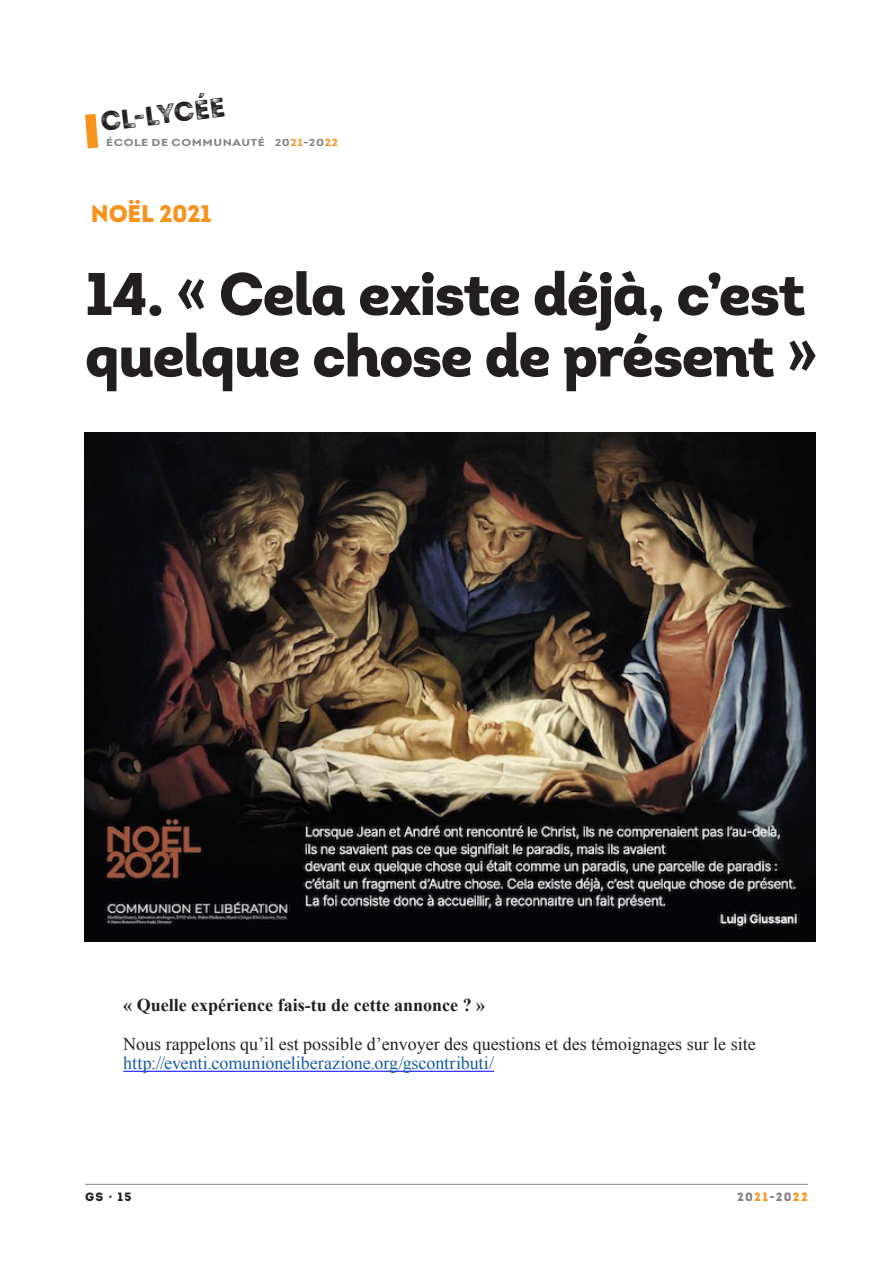
<style>
.page{position:relative;width:893px;height:1263px;background:#fff}
.page>*{position:absolute;margin:0;border:0;box-sizing:border-box;transform-origin:0 0}
.titolone{font:60px/61.5px "Intro Black Alt";letter-spacing:-.035em;color:#231f20}
.t1{font:27px "Intro Rust G Base";color:#231f20}
.occhiello{font:24px "Intro Black Alt";letter-spacing:-.015em;color:#f7931d}
.t2{font:18px "Times New Roman";color:#231f20}
.t3{font:18px "Times New Roman";letter-spacing:-.005em;color:#175d9e}
.t4{font:700 18px "Times New Roman";color:#231f20}
.t5{font:12px "Intro Black Alt";letter-spacing:.105em;color:#808285}
.t6{font:12px "Intro Black Alt";color:#231f20}
.t7{font:700 10.05px "Intro";letter-spacing:.04em;color:#808285;scale:1.22 1}
.s1{color:#f7931d}
</style>
<div class="page">
<svg style="left:85px;top:114px;width:14px;height:35px"></svg>
<hr style="left:85px;top:1184px;width:723px;height:1px;background:#808285">
<hr style="left:123px;top:1071px;width:371px;height:1px;background:#00f">
<img style="left:85px;top:432px;width:730px;height:510px">
<p class="t1" style="left:99px;top:105px;width:127px;rotate:-7deg">CL-LYCÉE</p>
<p class="t7" style="left:106px;top:136px;width:192px">ÉCOLE DE COMMUNAUTÉ 20<span class="s1">21</span>-20<span class="s1">22</span></p>
<p class="occhiello" style="left:91px;top:198px;width:122px">NOËL 2021</p>
<p class="titolone" style="left:85px;top:262px;width:735px">14. « Cela existe déjà, c’est quelque chose de présent »</p>
<p class="t4" style="left:123px;top:992px;width:363px">« Quelle expérience fais-tu de cette annonce ? »</p>
<p class="t2" style="left:123px;top:1032px;width:634px">Nous rappelons qu’il est possible d’envoyer des questions et des témoignages sur le site</p>
<p class="t3" style="left:123px;top:1051px;width:372px">http://eventi.comunioneliberazione.org/gscontributi/</p>
<p class="t6" style="left:85px;top:1189px;width:48px">GS · 15</p>
<p class="t5" style="left:737px;top:1189px;width:72px">20<span class="s1">21</span>-20<span class="s1">22</span></p>
</div>
